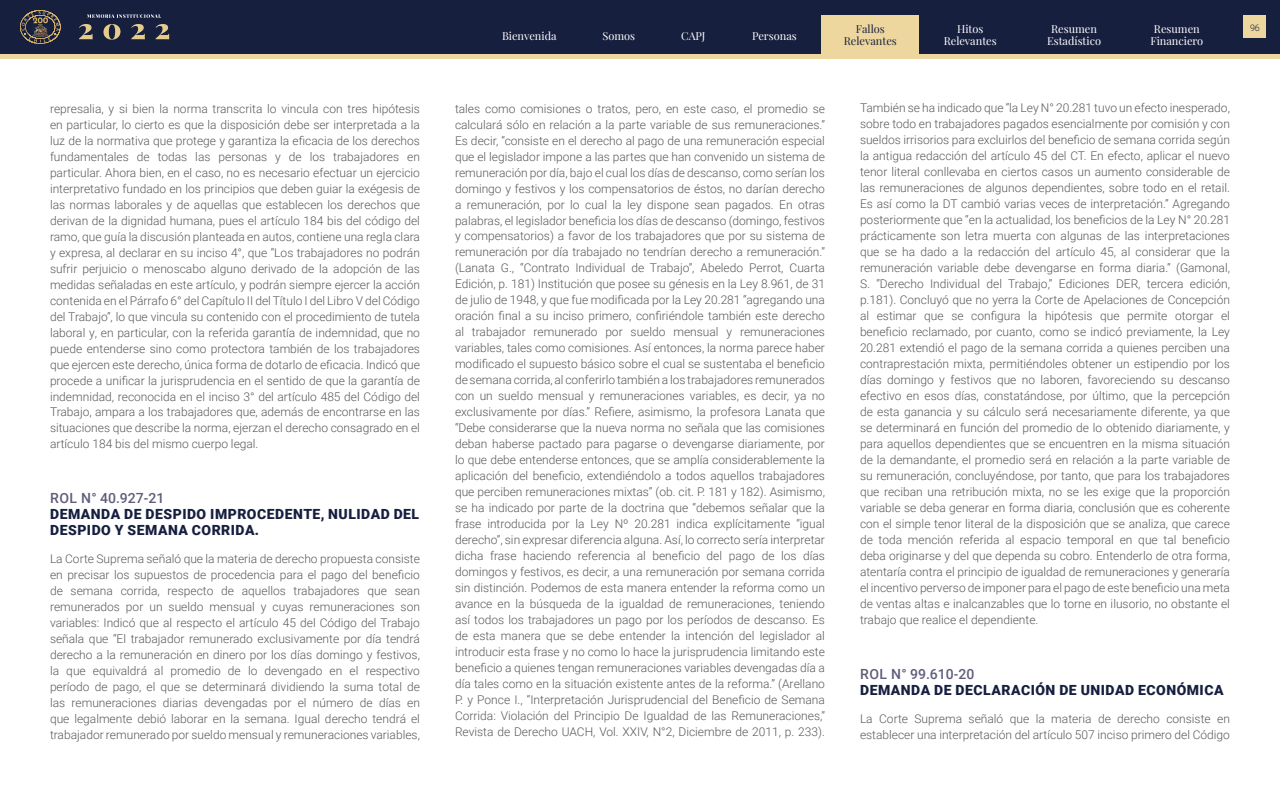
<style>
.page{position:relative;width:1280px;height:800px;background:#fff}
.page>*{position:absolute;margin:0;border:0;box-sizing:border-box;transform-origin:0 0}
.t1{font:900 14px/16px "Roboto";letter-spacing:.035em;color:#171f3f}
.t2{font:500 14px "Roboto";color:#5f5d79}
.t3{font:300 12px/16px "Roboto";color:#58595b;text-align:justify}
.t4{font:11px/12px "Playfair Display";color:#fff;text-align:center}
.t5{font:11px "Playfair Display";color:#171f3f}
.t6{font:300 9px "Roboto";color:#171f3f}
</style>
<div class="page">
<div style="left:0;top:0;width:1280px;height:54px;background:#171f3f"></div>
<div style="left:0;top:54px;width:1280px;height:5px;background:#edd79e"></div>
<div style="left:1244px;top:16px;width:22px;height:22px;background:#edd79e"></div>
<div style="left:822px;top:16px;width:97px;height:43px;background:#edd79e"></div>
<svg style="left:79px;top:24px;width:90px;height:16px"></svg>
<svg style="left:87px;top:14px;width:74px;height:4px"></svg>
<svg style="left:20px;top:10px;width:41px;height:34px"></svg>
<p class="t3" style="left:50px;top:100px;width:372px">represalia, y si bien la norma transcrita lo vincula con tres hipótesis en particular, lo cierto es que la disposición debe ser interpretada a la luz de la normativa que protege y garantiza la eficacia de los derechos fundamentales de todas las personas y de los trabajadores en particular. Ahora bien, en el caso, no es necesario efectuar un ejercicio interpretativo fundado en los principios que deben guiar la exégesis de las normas laborales y de aquellas que establecen los derechos que derivan de la dignidad humana, pues el artículo 184 bis del código del ramo, que guía la discusión planteada en autos, contiene una regla clara y expresa, al declarar en su inciso 4°, que “Los trabajadores no podrán sufrir perjuicio o menoscabo alguno derivado de la adopción de las medidas señaladas en este artículo, y podrán siempre ejercer la acción contenida en el Párrafo 6° del Capítulo II del Título I del Libro V del Código del Trabajo”, lo que vincula su contenido con el procedimiento de tutela laboral y, en particular, con la referida garantía de indemnidad, que no puede entenderse sino como protectora también de los trabajadores que ejercen este derecho, única forma de dotarlo de eficacia. Indicó que procede a unificar la jurisprudencia en el sentido de que la garantía de indemnidad, reconocida en el inciso 3° del artículo 485 del Código del Trabajo, ampara a los trabajadores que, además de encontrarse en las situaciones que describe la norma, ejerzan el derecho consagrado en el artículo 184 bis del mismo cuerpo legal.</p>
<p class="t2" style="left:50px;top:488px;width:116px">ROL N° 40.927-21</p>
<p class="t1" style="left:50px;top:506px;width:370px">DEMANDA DE DESPIDO IMPROCEDENTE, NULIDAD DEL<br>DESPIDO Y SEMANA CORRIDA.</p>
<p class="t3" style="left:50px;top:550px;width:372px">La Corte Suprema señaló que la materia de derecho propuesta consiste en precisar los supuestos de procedencia para el pago del beneficio de semana corrida, respecto de aquellos trabajadores que sean remunerados por un sueldo mensual y cuyas remuneraciones son variables: Indicó que al respecto el artículo 45 del Código del Trabajo señala que “El trabajador remunerado exclusivamente por día tendrá derecho a la remuneración en dinero por los días domingo y festivos, la que equivaldrá al promedio de lo devengado en el respectivo período de pago, el que se determinará dividiendo la suma total de las remuneraciones diarias devengadas por el número de días en que legalmente debió laborar en la semana. Igual derecho tendrá el trabajador remunerado por sueldo mensual y remuneraciones variables,</p>
<p class="t5" style="left:856px;top:20px;width:30px">Fallos</p>
<p class="t6" style="left:1250px;top:21px;width:11px">96</p>
<p class="t5" style="left:844px;top:32px;width:54px">Relevantes</p>
<p class="t4" style="left:944px;top:22px;width:54px">Hitos<br>Relevantes</p>
<p class="t4" style="left:1150px;top:22px;width:54px">Resumen<br>Financiero</p>
<p class="t4" style="left:502px;top:29px;width:56px">Bienvenida</p>
<p class="t4" style="left:602px;top:29px;width:34px">Somos</p>
<p class="t4" style="left:681px;top:29px;width:26px">CAPJ</p>
<p class="t4" style="left:1047px;top:22px;width:56px">Resumen<br>Estadístico</p>
<p class="t4" style="left:752px;top:29px;width:46px">Personas</p>
<p class="t3" style="left:455px;top:100px;width:372px">tales como comisiones o tratos, pero, en este caso, el promedio se calculará sólo en relación a la parte variable de sus remuneraciones.” Es decir, “consiste en el derecho al pago de una remuneración especial que el legislador impone a las partes que han convenido un sistema de remuneración por día, bajo el cual los días de descanso, como serían los domingo y festivos y los compensatorios de éstos, no darían derecho a remuneración, por lo cual la ley dispone sean pagados. En otras palabras, el legislador beneficia los días de descanso (domingo, festivos y compensatorios) a favor de los trabajadores que por su sistema de remuneración por día trabajado no tendrían derecho a remuneración.” (Lanata G., “Contrato Individual de Trabajo”, Abeledo Perrot, Cuarta Edición, p. 181) Institución que posee su génesis en la Ley 8.961, de 31 de julio de 1948, y que fue modificada por la Ley 20.281 “agregando una oración final a su inciso primero, confiriéndole también este derecho al trabajador remunerado por sueldo mensual y remuneraciones variables, tales como comisiones. Así entonces, la norma parece haber modificado el supuesto básico sobre el cual se sustentaba el beneficio de semana corrida, al conferirlo también a los trabajadores remunerados con un sueldo mensual y remuneraciones variables, es decir, ya no exclusivamente por días.” Refiere, asimismo, la profesora Lanata que “Debe considerarse que la nueva norma no señala que las comisiones deban haberse pactado para pagarse o devengarse diariamente, por lo que debe entenderse entonces, que se amplía considerablemente la aplicación del beneficio, extendiéndolo a todos aquellos trabajadores que perciben remuneraciones mixtas” (ob. cit. P. 181 y 182). Asimismo, se ha indicado por parte de la doctrina que “debemos señalar que la frase introducida por la Ley Nº 20.281 indica explícitamente “igual derecho”, sin expresar diferencia alguna. Así, lo correcto sería interpretar dicha frase haciendo referencia al beneficio del pago de los días domingos y festivos, es decir, a una remuneración por semana corrida sin distinción. Podemos de esta manera entender la reforma como un avance en la búsqueda de la igualdad de remuneraciones, teniendo así todos los trabajadores un pago por los períodos de descanso. Es de esta manera que se debe entender la intención del legislador al introducir esta frase y no como lo hace la jurisprudencia limitando este beneficio a quienes tengan remuneraciones variables devengadas día a día tales como en la situación existente antes de la reforma.” (Arellano P. y Ponce I., “Interpretación Jurisprudencial del Beneficio de Semana Corrida: Violación del Principio De Igualdad de las Remuneraciones,” Revista de Derecho UACH, Vol. XXIV, N°2, Diciembre de 2011, p. 233).</p>
<p class="t3" style="left:860px;top:100px;width:372px">También se ha indicado que “la Ley N° 20.281 tuvo un efecto inesperado, sobre todo en trabajadores pagados esencialmente por comisión y con sueldos irrisorios para excluirlos del beneficio de semana corrida según la antigua redacción del artículo 45 del CT. En efecto, aplicar el nuevo tenor literal conllevaba en ciertos casos un aumento considerable de las remuneraciones de algunos dependientes, sobre todo en el retail.<br>Es así como la DT cambió varias veces de interpretación.” Agregando posteriormente que “en la actualidad, los beneficios de la Ley N° 20.281 prácticamente son letra muerta con algunas de las interpretaciones que se ha dado a la redacción del artículo 45, al considerar que la remuneración variable debe devengarse en forma diaria.” (Gamonal, S. “Derecho Individual del Trabajo,” Ediciones DER, tercera edición, p.181). Concluyó que no yerra la Corte de Apelaciones de Concepción al estimar que se configura la hipótesis que permite otorgar el beneficio reclamado, por cuanto, como se indicó previamente, la Ley 20.281 extendió el pago de la semana corrida a quienes perciben una contraprestación mixta, permitiéndoles obtener un estipendio por los días domingo y festivos que no laboren, favoreciendo su descanso efectivo en esos días, constatándose, por último, que la percepción de esta ganancia y su cálculo será necesariamente diferente, ya que se determinará en función del promedio de lo obtenido diariamente, y para aquellos dependientes que se encuentren en la misma situación de la demandante, el promedio será en relación a la parte variable de su remuneración, concluyéndose, por tanto, que para los trabajadores que reciban una retribución mixta, no se les exige que la proporción variable se deba generar en forma diaria, conclusión que es coherente con el simple tenor literal de la disposición que se analiza, que carece de toda mención referida al espacio temporal en que tal beneficio deba originarse y del que dependa su cobro. Entenderlo de otra forma, atentaría contra el principio de igualdad de remuneraciones y generaría el incentivo perverso de imponer para el pago de este beneficio una meta de ventas altas e inalcanzables que lo torne en ilusorio, no obstante el trabajo que realice el dependiente.</p>
<p class="t2" style="left:860px;top:664px;width:116px">ROL N° 99.610-20</p>
<p class="t1" style="left:860px;top:682px;width:365px">DEMANDA DE DECLARACIÓN DE UNIDAD ECONÓMICA</p>
<p class="t3" style="left:860px;top:710px;width:371px">La Corte Suprema señaló que la materia de derecho consiste en establecer una interpretación del artículo 507 inciso primero del Código</p>
</div>
